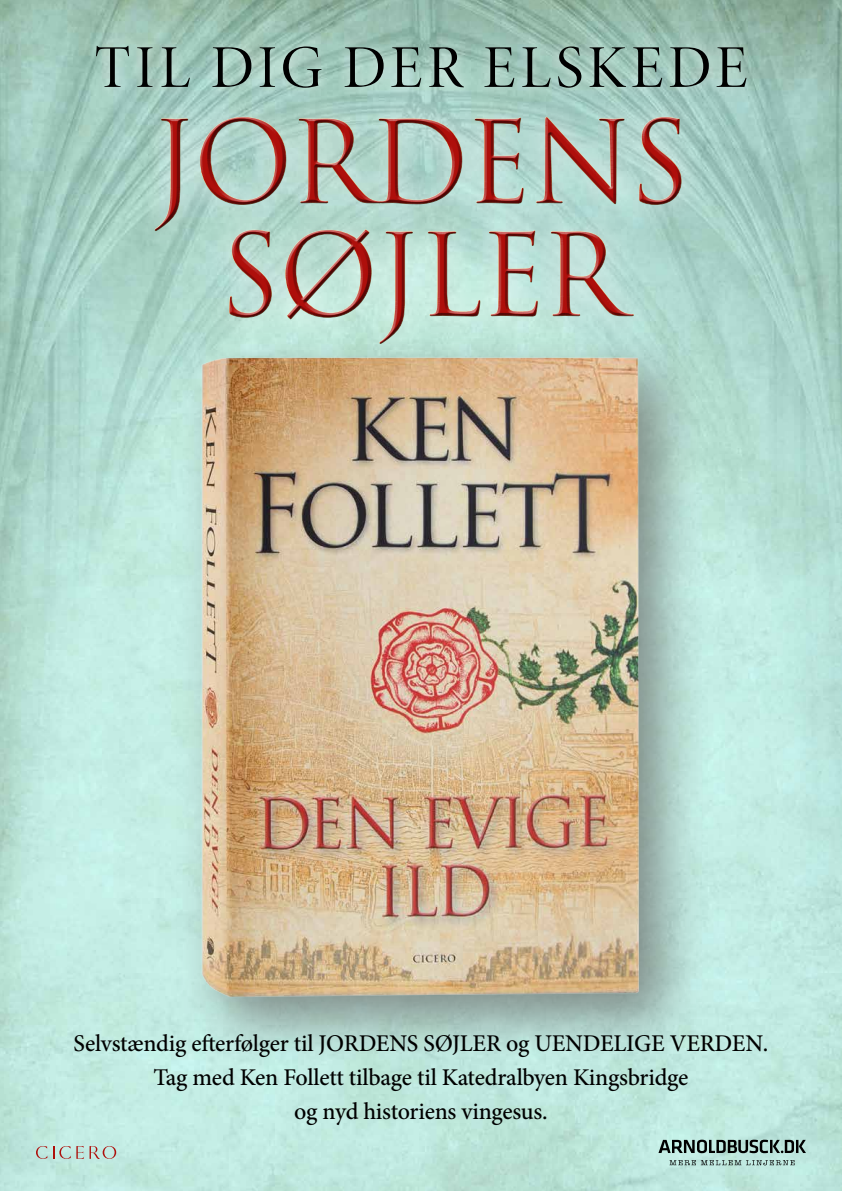
<style>
.page{position:relative;width:842px;height:1191px;background:#fff}
.page>*{position:absolute;margin:0;border:0;box-sizing:border-box;transform-origin:0 0}
.t1{font:111.2px/112.8px "Trajan Pro 3";letter-spacing:-.03em;color:#ae0f0b;text-align:center}
.t2{font:61px "Minion Pro Disp";letter-spacing:.08em;color:#000}
.t3{font:500 24px/34.2px "Minion Pro";letter-spacing:-.01em;color:#000;text-align:center}
</style>
<div class="page">
<img style="left:0;top:0;width:842px;height:1191px">
<div style="left:132px;top:91px;width:575px;height:276px;background:#fff;opacity:.75"></div>
<div style="left:151px;top:116px;width:534px;height:231px;background:#000;opacity:.75"></div>
<div style="left:83px;top:34px;width:675px;height:67px;background:#fff;opacity:.75"></div>
<div style="left:176px;top:331px;width:533px;height:736px;background:#bfe8e0"></div>
<img style="left:106px;top:298px;width:614px;height:754px">
<svg style="left:36px;top:1146px;width:11px;height:12px"></svg>
<svg style="left:53px;top:1146px;width:31px;height:12px"></svg>
<svg style="left:90px;top:1146px;width:26px;height:14px"></svg>
<svg style="left:658px;top:1139px;width:148px;height:14px;background:#677e79"></svg>
<svg style="left:669px;top:1160px;width:125px;height:5px"></svg>
<h2 class="t2" style="left:95px;top:30px;width:654px">TIL DIG DER ELSKEDE</h2>
<h1 class="t1" style="left:151px;top:111px;width:541px">JORDENS<br>SØJLER</h1>
<p class="t3" style="left:73px;top:1026px;width:696px">Selvstændig efterfølger til JORDENS SØJLER og UENDELIGE VERDEN.<br>Tag med Ken Follett tilbage til Katedralbyen Kingsbridge<br>og nyd historiens vingesus.</p>
</div>
